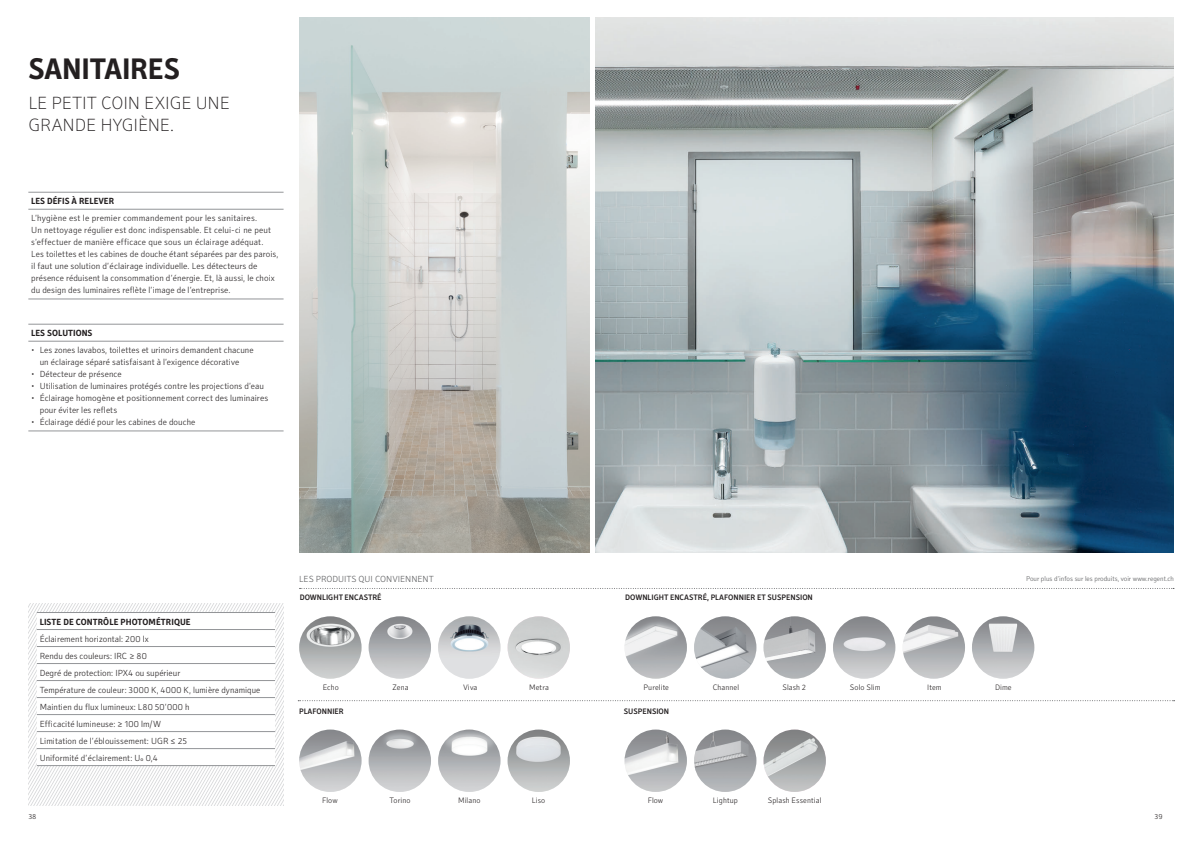
<style>
.page{position:relative;width:1191px;height:842px;background:#fff}
.page>*{position:absolute;margin:0;border:0;box-sizing:border-box;transform-origin:0 0}
.t1{font:700 30px "Secca";letter-spacing:-.01em;color:#231f20}
.t2{font:100 18px/22px "Secca";letter-spacing:-.01em;color:#231f20}
.t3{font:300 9px/12px "Secca";letter-spacing:.005em;color:#231f20}
.t4{font:700 9px "Secca";color:#231f20}
.t5{font:300 9px "Secca";color:#57585a}
.t6{font:300 8px "Secca";letter-spacing:.01em;color:#231f20}
.t7{font:500 8px "Secca";color:#231f20}
.t8{font:300 7.5px "Secca";color:#231f20}
.t9{font:300 7px "Secca";color:#57585a}
</style>
<div class="page">
<svg style="left:28px;top:604px;width:52px;height:201px"></svg>
<svg style="left:80px;top:604px;width:203px;height:201px"></svg>
<svg style="left:299px;top:588px;width:875px;height:1px"></svg>
<svg style="left:298px;top:700px;width:876px;height:1px"></svg>
<img style="left:595px;top:17px;width:579px;height:535px">
<img style="left:299px;top:17px;width:291px;height:535px">
<img style="left:903px;top:616px;width:62px;height:63px">
<img style="left:833px;top:616px;width:62px;height:63px;border-radius:31px">
<img style="left:763px;top:616px;width:63px;height:63px;border-radius:31px">
<img style="left:694px;top:616px;width:62px;height:63px;border-radius:31px">
<img style="left:624px;top:616px;width:63px;height:63px;border-radius:31px">
<img style="left:972px;top:616px;width:62px;height:63px;border-radius:31px">
<img style="left:507px;top:616px;width:63px;height:63px;border-radius:31px">
<img style="left:438px;top:616px;width:62px;height:63px;border-radius:31px">
<img style="left:369px;top:616px;width:62px;height:63px;border-radius:31px">
<img style="left:299px;top:616px;width:62px;height:63px;border-radius:31px">
<img style="left:299px;top:729px;width:62px;height:63px;border-radius:31px">
<img style="left:507px;top:729px;width:63px;height:63px;border-radius:31px">
<img style="left:624px;top:729px;width:63px;height:63px;border-radius:31px">
<img style="left:438px;top:729px;width:62px;height:63px;border-radius:31px">
<img style="left:369px;top:729px;width:62px;height:63px;border-radius:31px">
<img style="left:694px;top:729px;width:62px;height:63px;border-radius:31px">
<img style="left:763px;top:729px;width:63px;height:63px;border-radius:31px">
<svg style="left:37px;top:613px;width:238px;height:152px"></svg>
<hr style="left:37px;top:612px;width:238px;height:1px;background:#939598">
<hr style="left:37px;top:629px;width:238px;height:1px;background:#939598">
<hr style="left:37px;top:646px;width:238px;height:1px;background:#939598">
<hr style="left:37px;top:663px;width:238px;height:1px;background:#939598">
<hr style="left:37px;top:680px;width:238px;height:1px;background:#939598">
<hr style="left:37px;top:697px;width:238px;height:1px;background:#939598">
<hr style="left:37px;top:714px;width:238px;height:1px;background:#939598">
<hr style="left:37px;top:731px;width:238px;height:1px;background:#939598">
<hr style="left:37px;top:748px;width:238px;height:1px;background:#939598">
<hr style="left:37px;top:765px;width:238px;height:1px;background:#939598">
<hr style="left:28px;top:324px;width:255px;height:1px;background:#939598">
<hr style="left:28px;top:341px;width:255px;height:1px;background:#939598">
<hr style="left:28px;top:431px;width:255px;height:1px;background:#939598">
<hr style="left:28px;top:192px;width:255px;height:1px;background:#939598">
<hr style="left:28px;top:209px;width:255px;height:1px;background:#939598">
<hr style="left:28px;top:299px;width:255px;height:1px;background:#939598">
<h1 class="t1" style="left:28px;top:52px;width:153px">SANITAIRES</h1>
<h2 class="t2" style="left:28px;top:92px;width:203px">LE PETIT COIN EXIGE UNE<br>GRANDE HYGIÈNE.</h2>
<p class="t4" style="left:31px;top:196px;width:84px">LES DÉFIS À RELEVER</p>
<p class="t3" style="left:31px;top:213px;width:249px">L’hygiène est le premier commandement pour les sanitaires.<br>Un nettoyage régulier est donc indispensable. Et celui-ci ne peut s’effectuer de manière efficace que sous un éclairage adéquat.<br>Les toilettes et les cabines de douche étant séparées par des parois, il faut une solution d’éclairage individuelle. Les détecteurs de présence réduisent la consommation d’énergie. Et, là aussi, le choix du design des luminaires reflète l’image de l’entreprise.</p>
<p class="t4" style="left:31px;top:328px;width:63px">LES SOLUTIONS</p>
<p class="t3" style="left:40px;top:345px;width:215px;text-indent:-9px">• Les zones lavabos, toilettes et urinoirs demandent chacune un éclairage séparé satisfaisant à l’exigence décorative</p>
<p class="t3" style="left:31px;top:369px;width:92px">• Détecteur de présence</p>
<p class="t3" style="left:31px;top:381px;width:234px">• Utilisation de luminaires protégés contre les projections d’eau</p>
<p class="t3" style="left:40px;top:393px;width:230px;text-indent:-9px">• Éclairage homogène et positionnement correct des luminaires pour éviter les reflets</p>
<p class="t3" style="left:31px;top:417px;width:166px">• Éclairage dédié pour les cabines de douche</p>
<p class="t4" style="left:40px;top:616px;width:153px">LISTE DE CONTRÔLE PHOTOMÉTRIQUE</p>
<p class="t3" style="left:40px;top:630px;width:222px;line-height:17px">Éclairement horizontal: 200 lx<br>Rendu des couleurs: IRC ≥ 80<br>Degré de protection: IPX4 ou supérieur<br>Température de couleur: 3000 K, 4000 K, lumière dynamique Maintien du flux lumineux: L80 50’000 h<br>Efficacité lumineuse: ≥ 100 lm/W<br>Limitation de l’éblouissement: UGR ≤ 25<br>Uniformité d’éclairement: Uo 0,4</p>
<p class="t5" style="left:299px;top:574px;width:136px">LES PRODUITS QUI CONVIENNENT</p>
<p class="t9" style="left:1026px;top:575px;width:149px">Pour plus d’infos sur les produits, voir www.regent.ch</p>
<p class="t7" style="left:300px;top:593px;width:83px">DOWNLIGHT ENCASTRÉ</p>
<p class="t7" style="left:625px;top:593px;width:189px">DOWNLIGHT ENCASTRÉ, PLAFONNIER ET SUSPENSION</p>
<p class="t6" style="left:323px;top:683px;width:18px">Echo</p>
<p class="t6" style="left:392px;top:683px;width:18px">Zena</p>
<p class="t6" style="left:463px;top:683px;width:16px">Viva</p>
<p class="t6" style="left:529px;top:683px;width:21px">Metra</p>
<p class="t6" style="left:643px;top:683px;width:27px">Purelite</p>
<p class="t6" style="left:712px;top:683px;width:28px">Channel</p>
<p class="t6" style="left:782px;top:683px;width:25px">Slash 2</p>
<p class="t6" style="left:850px;top:683px;width:32px">Solo Slim</p>
<p class="t6" style="left:927px;top:683px;width:16px">Item</p>
<p class="t6" style="left:995px;top:683px;width:18px">Dime</p>
<p class="t7" style="left:299px;top:707px;width:46px">PLAFONNIER</p>
<p class="t7" style="left:624px;top:707px;width:47px">SUSPENSION</p>
<p class="t6" style="left:322px;top:796px;width:17px">Flow</p>
<p class="t6" style="left:389px;top:796px;width:23px">Torino</p>
<p class="t6" style="left:458px;top:796px;width:24px">Milano</p>
<p class="t6" style="left:532px;top:796px;width:15px">Liso</p>
<p class="t6" style="left:648px;top:796px;width:17px">Flow</p>
<p class="t6" style="left:713px;top:796px;width:26px">Lightup</p>
<p class="t6" style="left:768px;top:796px;width:55px">Splash Essential</p>
<p class="t8" style="left:28px;top:812px;width:10px">38</p>
<p class="t8" style="left:1154px;top:812px;width:10px">39</p>
</div>
